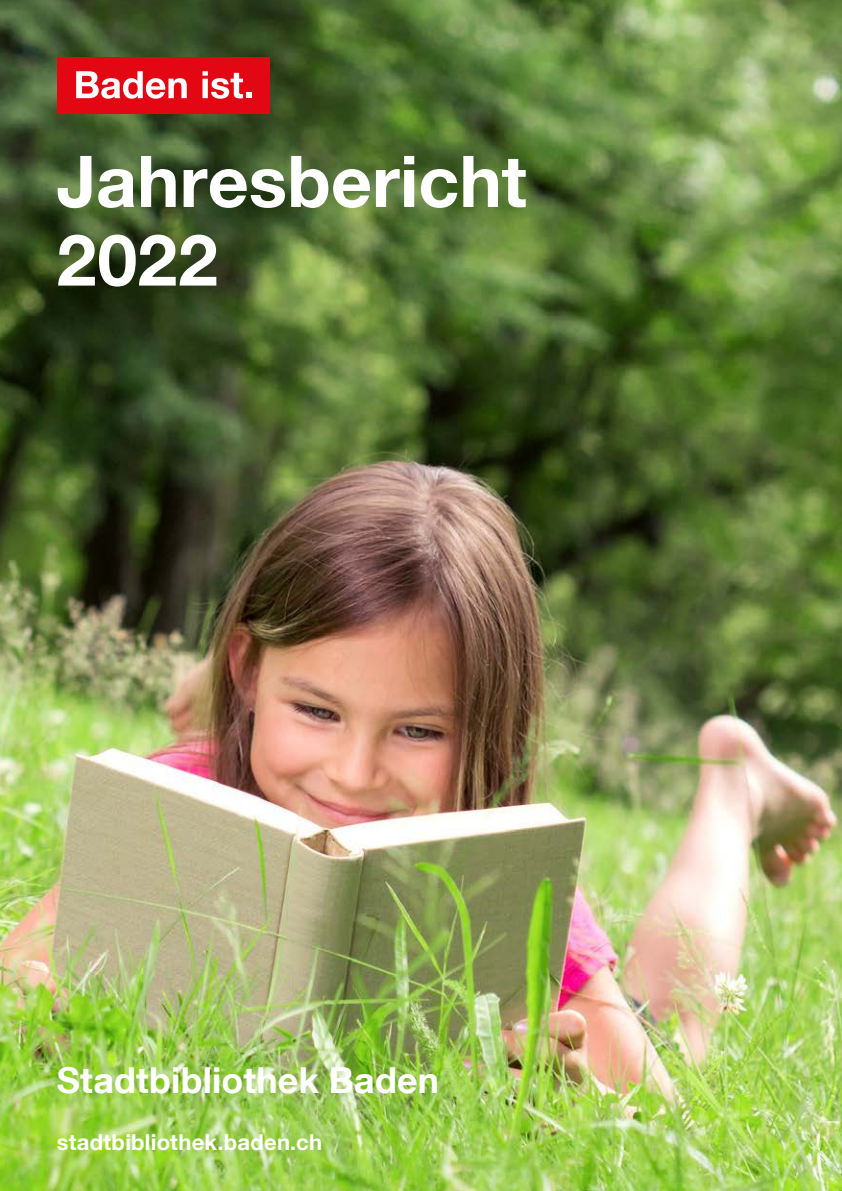
<style>
.page{position:relative;width:842px;height:1191px;background:#fff}
.page>*{position:absolute;margin:0;border:0;box-sizing:border-box;transform-origin:0 0}
.t1{font:700 71.4px/78.6px "Helvetica Neue LT Com";letter-spacing:.005em;color:#fff}
.t2{font:700 35.8px "Helvetica Neue LT Com";letter-spacing:.005em;color:#fff}
.t3{font:700 22px "Helvetica Neue LT Com";letter-spacing:.01em;color:#fff}
</style>
<div class="page">
<img style="left:0;top:0;width:842px;height:1191px">
<img style="left:0;top:0;width:1px;height:247px">
<div style="left:57px;top:57px;width:212px;height:56px;background:#e30613"></div>
<svg style="left:76px;top:71px;width:111px;height:28px"></svg>
<svg style="left:202px;top:71px;width:50px;height:28px"></svg>
<h1 class="t1" style="left:57px;top:140px;width:471px">Jahresbericht<br>2022</h1>
<h2 class="t2" style="left:57px;top:1058px;width:384px">Stadtbibliothek Baden</h2>
<p class="t3" style="left:57px;top:1128px;width:267px">stadtbibliothek.baden.ch</p>
</div>
